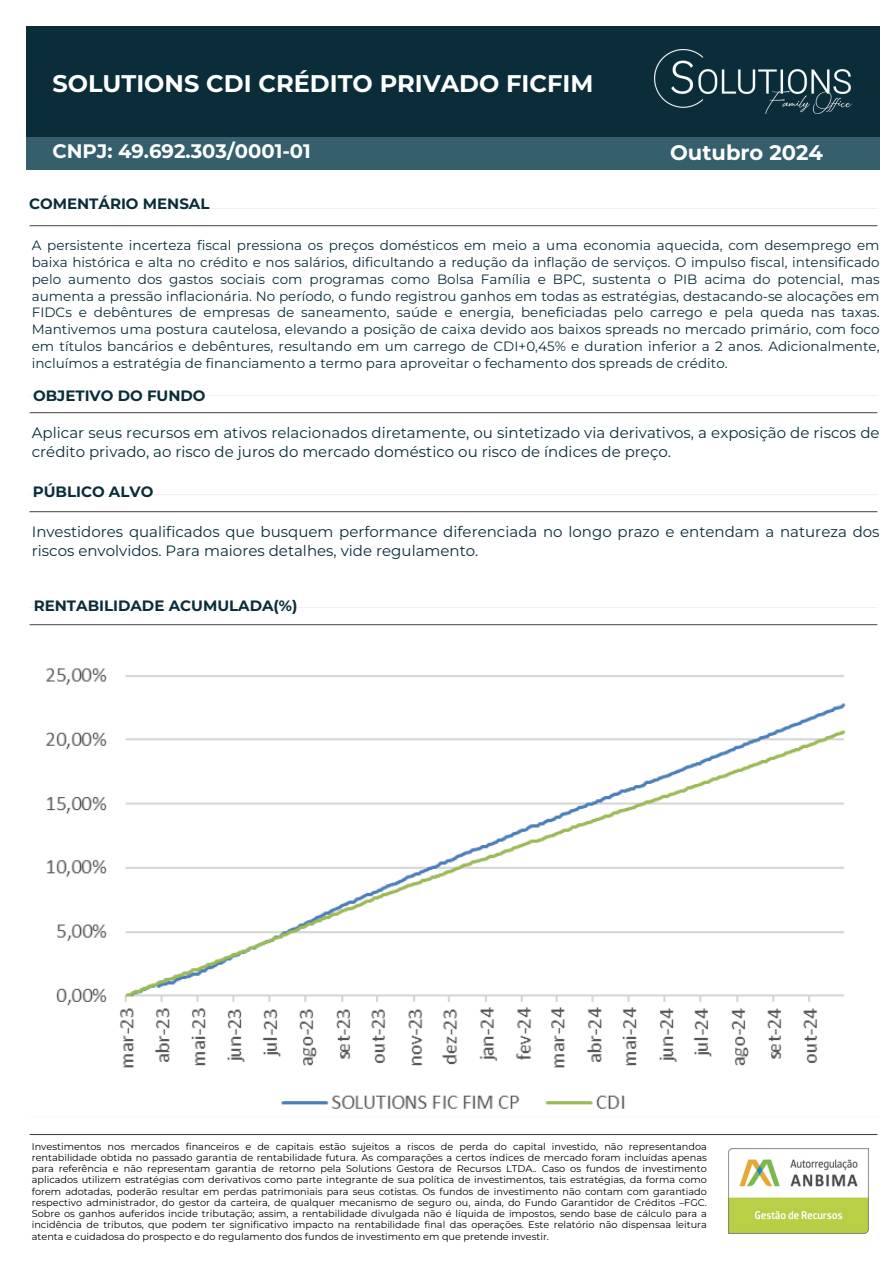
<style>
.page{position:relative;width:894px;height:1264px;background:#fff}
.page>*{position:absolute;margin:0;border:0;box-sizing:border-box;transform-origin:0 0}
.t1{font:700 24px "Montserrat";color:#fff}
.t2{font:700 21px "Montserrat";color:#fff}
.t3{font:700 19.5px "Montserrat";color:#fff}
.t4{font:15px/19.2px "Montserrat";color:#0a2d39}
.t5{font:700 15px "Montserrat";color:#0a2d39}
.t6{font:13.5px/16.8px "Montserrat";color:#0a2d39;text-align:justify}
.t7{font:9.75px/11.2px "Montserrat";color:#000;text-align:justify}
</style>
<div class="page">
<div style="left:27px;top:77px;width:852px;height:93px;background:#355f6d"></div>
<div style="left:27px;top:26px;width:852px;height:110px;background:#0a2d39"></div>
<img style="left:728px;top:1148px;width:140px;height:85px">
<img style="left:29px;top:607px;width:849px;height:19px">
<img style="left:29px;top:208px;width:849px;height:19px">
<img style="left:29px;top:395px;width:849px;height:19px">
<img style="left:46px;top:668px;width:800px;height:441px">
<img style="left:29px;top:1134px;width:849px;height:1px">
<img style="left:29px;top:494px;width:849px;height:19px">
<img style="left:654px;top:49px;width:196px;height:64px">
<p class="t1" style="left:52px;top:69px;width:542px">SOLUTIONS CDI CRÉDITO PRIVADO FICFIM</p>
<h4 class="t3" style="left:52px;top:139px;width:260px">CNPJ: 49.692.303/0001-01</h4>
<h5 class="t5" style="left:29px;top:195px;width:182px">COMENTÁRIO MENSAL</h5>
<p class="t2" style="left:670px;top:139px;width:154px">Outubro 2024</p>
<p class="t6" style="left:32px;top:237px;width:849px">A persistente incerteza fiscal pressiona os preços domésticos em meio a uma economia aquecida, com desemprego em baixa histórica e alta no crédito e nos salários, dificultando a redução da inflação de serviços. O impulso fiscal, intensificado pelo aumento dos gastos sociais com programas como Bolsa Família e BPC, sustenta o PIB acima do potencial, mas aumenta a pressão inflacionária. No período, o fundo registrou ganhos em todas as estratégias, destacando-se alocações em FIDCs e debêntures de empresas de saneamento, saúde e energia, beneficiadas pelo carrego e pela queda nas taxas.<br>Mantivemos uma postura cautelosa, elevando a posição de caixa devido aos baixos spreads no mercado primário, com foco em títulos bancários e debêntures, resultando em um carrego de CDI+0,45% e duration inferior a 2 anos. Adicionalmente, incluímos a estratégia de financiamento a termo para aproveitar o fechamento dos spreads de crédito.</p>
<h4 class="t5" style="left:33px;top:386px;width:174px">OBJETIVO DO FUNDO</h4>
<h5 class="t4" style="left:32px;top:423px;width:849px">Aplicar seus recursos em ativos relacionados diretamente, ou sintetizado via derivativos, a exposição de riscos de crédito privado, ao risco de juros do mercado doméstico ou risco de índices de preço.</h5>
<p class="t5" style="left:33px;top:482px;width:122px">PÚBLICO ALVO</p>
<p class="t4" style="left:32px;top:522px;width:849px">Investidores qualificados que busquem performance diferenciada no longo prazo e entendam a natureza dos riscos envolvidos. Para maiores detalhes, vide regulamento.</p>
<p class="t5" style="left:34px;top:596px;width:265px">RENTABILIDADE ACUMULADA(%)</p>
<p class="t7" style="left:32px;top:1140px;width:676px">Investimentos nos mercados financeiros e de capitais estão sujeitos a riscos de perda do capital investido, não representandoa rentabilidade obtida no passado garantia de rentabilidade futura. As comparações a certos índices de mercado foram incluídas apenas para referência e não representam garantia de retorno pela Solutions Gestora de Recursos LTDA.. Caso os fundos de investimento aplicados utilizem estratégias com derivativos como parte integrante de sua política de investimentos, tais estratégias, da forma como forem adotadas, poderão resultar em perdas patrimoniais para seus cotistas. Os fundos de investimento não contam com garantiado respectivo administrador, do gestor da carteira, de qualquer mecanismo de seguro ou, ainda, do Fundo Garantidor de Créditos –FGC.<br>Sobre os ganhos auferidos incide tributação; assim, a rentabilidade divulgada não é líquida de impostos, sendo base de cálculo para a incidência de tributos, que podem ter significativo impacto na rentabilidade final das operações. Este relatório não dispensaa leitura atenta e cuidadosa do prospecto e do regulamento dos fundos de investimento em que pretende investir.</p>
</div>
